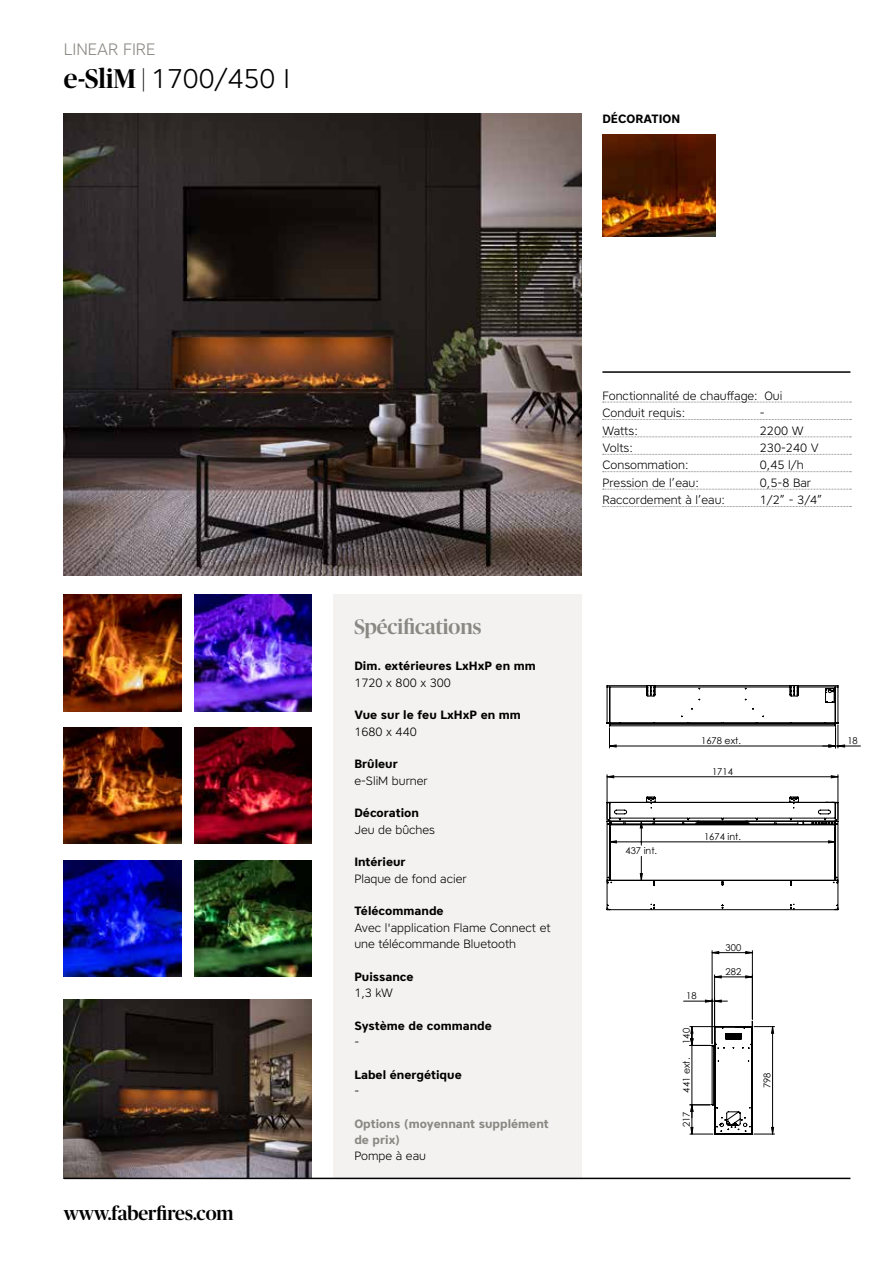
<style>
.page{position:relative;width:893px;height:1263px;background:#fff}
.page>*{position:absolute;margin:0;border:0;box-sizing:border-box;transform-origin:0 0}
.t1{font:300 27px "Core Sans A35";color:#000}
.t2{font:500 21px "Publico Banner";color:#8b8883}
.t3{font:500 19.35px "Publico Banner";color:#000}
.t4{font:300 16.5px "Core Sans A35";color:#8b8883}
.t5{font:300 12px/16.4px "Core Sans A35";color:#000}
.t6{font:700 12px "Core Sans A65";color:#000}
.t7{font:700 12px/16.4px "Core Sans A65";color:#8b8883}
.t8{font:9.45px "Century Gothic";color:#000}
.s1{font-family:"Publico Banner";font-weight:500}
</style>
<div class="page">
<hr style="left:602px;top:371px;width:248px;height:2px;background:#000">
<div style="left:333px;top:595px;width:248px;height:584px;background:#f3f2f1"></div>
<img style="left:602px;top:135px;width:114px;height:101px">
<img style="left:64px;top:999px;width:248px;height:179px">
<img style="left:64px;top:595px;width:117px;height:116px">
<img style="left:64px;top:860px;width:117px;height:117px">
<img style="left:194px;top:727px;width:118px;height:117px">
<img style="left:64px;top:727px;width:117px;height:117px">
<img style="left:194px;top:595px;width:118px;height:116px">
<img style="left:194px;top:860px;width:118px;height:117px">
<img style="left:64px;top:114px;width:517px;height:462px">
<svg style="left:603px;top:402px;width:248px;height:1px"></svg>
<svg style="left:603px;top:419px;width:248px;height:1px"></svg>
<svg style="left:603px;top:437px;width:248px;height:1px"></svg>
<svg style="left:603px;top:454px;width:248px;height:1px"></svg>
<svg style="left:603px;top:471px;width:248px;height:1px"></svg>
<svg style="left:603px;top:489px;width:248px;height:1px"></svg>
<svg style="left:603px;top:506px;width:248px;height:1px"></svg>
<hr style="left:892px;top:726px;width:1px;height:93px;background:#000">
<svg style="left:606px;top:685px;width:255px;height:225px"></svg>
<svg style="left:683px;top:950px;width:92px;height:185px"></svg>
<hr style="left:64px;top:1178px;width:786px;height:1px;background:#000">
<h3 class="t4" style="left:64px;top:38px;width:93px">LINEAR FIRE</h3>
<h1 class="t1" style="left:64px;top:61px;width:228px"><span class="s1">e-SliM |</span> 1700/450 I</h1>
<p class="t6" style="left:602px;top:111px;width:79px">DÉCORATION</p>
<h3 class="t3" style="left:64px;top:1200px;width:171px">www.faberfires.com</h3>
<h2 class="t2" style="left:354px;top:612px;width:129px">Spécifications</h2>
<p class="t6" style="left:354px;top:658px;width:183px">Dim. extérieures LxHxP en mm</p>
<p class="t5" style="left:354px;top:674px;width:98px">1720 x 800 x 300</p>
<p class="t6" style="left:354px;top:707px;width:168px">Vue sur le feu LxHxP en mm</p>
<p class="t5" style="left:354px;top:723px;width:64px">1680 x 440</p>
<p class="t6" style="left:354px;top:756px;width:45px">Brûleur</p>
<p class="t5" style="left:354px;top:772px;width:75px">e-SliM burner</p>
<p class="t6" style="left:354px;top:805px;width:66px">Décoration</p>
<p class="t5" style="left:354px;top:821px;width:82px">Jeu de bûches</p>
<p class="t6" style="left:354px;top:854px;width:53px">Intérieur</p>
<p class="t5" style="left:354px;top:870px;width:114px">Plaque de fond acier</p>
<p class="t6" style="left:354px;top:903px;width:91px">Télécommande</p>
<p class="t5" style="left:354px;top:919px;width:198px">Avec l'application Flame Connect et une télécommande Bluetooth</p>
<p class="t6" style="left:354px;top:968px;width:61px">Puissance</p>
<p class="t5" style="left:354px;top:984px;width:40px">1,3 kW</p>
<p class="t6" style="left:354px;top:1017px;width:139px">Système de commande</p>
<p class="t5" style="left:354px;top:1033px;width:6px">-</p>
<p class="t6" style="left:354px;top:1066px;width:109px">Label énergétique</p>
<p class="t5" style="left:354px;top:1082px;width:6px">-</p>
<p class="t7" style="left:354px;top:1115px;width:196px">Options (moyennant supplément de prix)</p>
<p class="t5" style="left:354px;top:1147px;width:73px">Pompe à eau</p>
<p class="t8" style="left:435px;top:1069px;width:33px">437 int.</p>
<p class="t5" style="left:602px;top:387px;width:181px;line-height:17.4px">Fonctionnalité de chauffage: Oui<br>Conduit requis:</p>
<p class="t5" style="left:760px;top:404px;width:6px">-</p>
<p class="t5" style="left:602px;top:422px;width:37px">Watts:</p>
<p class="t5" style="left:760px;top:422px;width:45px">2200 W</p>
<p class="t5" style="left:602px;top:439px;width:32px">Volts:</p>
<p class="t5" style="left:760px;top:439px;width:60px">230-240 V</p>
<p class="t5" style="left:602px;top:457px;width:88px">Consommation:</p>
<p class="t5" style="left:760px;top:457px;width:45px">0,45 l/h</p>
<p class="t5" style="left:602px;top:474px;width:98px">Pression de l’eau:</p>
<p class="t5" style="left:760px;top:474px;width:53px">0,5-8 Bar</p>
<p class="t5" style="left:602px;top:492px;width:124px">Raccordement à l’eau:</p>
<p class="t5" style="left:760px;top:492px;width:64px">1/2” - 3/4”</p>
<p class="t8" style="left:701px;top:734px;width:41px">1678 ext.</p>
<p class="t8" style="left:847px;top:734px;width:12px">18</p>
<p class="t8" style="left:712px;top:765px;width:22px">1714</p>
<p class="t8" style="left:625px;top:844px;width:33px">437 int.</p>
<p class="t8" style="left:704px;top:830px;width:38px">1674 int.</p>
<p class="t8" style="left:686px;top:989px;width:12px">18</p>
<p class="t8" style="left:680px;top:1044px;width:17px;rotate:-90deg">140</p>
<p class="t8" style="left:680px;top:1092px;width:36px;rotate:-90deg">441 ext.</p>
<p class="t8" style="left:680px;top:1127px;width:17px;rotate:-90deg">217</p>
<p class="t8" style="left:726px;top:940px;width:17px">300</p>
<p class="t8" style="left:726px;top:965px;width:17px">282</p>
<p class="t8" style="left:760px;top:1088px;width:17px;rotate:-90deg">798</p>
</div>
